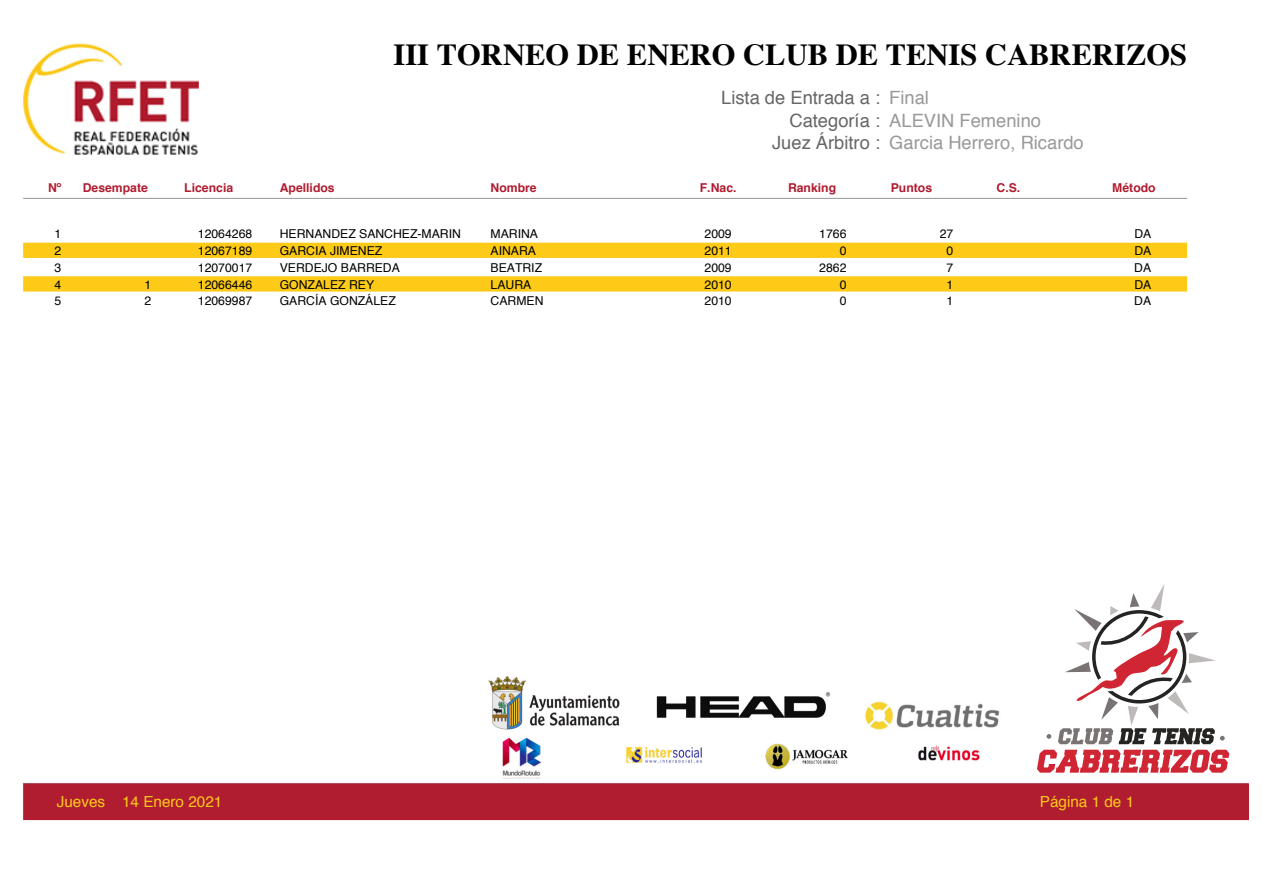
<style>
.page{position:relative;width:1263px;height:893px;background:#fff}
.page>*{position:absolute;margin:0;border:0;box-sizing:border-box;transform-origin:0 0}
.t1{font:700 30.6px "Times";color:#000}
.t2{font:18.3px/23px "Helvetica";color:#999}
.t3{font:18.3px/23px "Helvetica";color:#666;text-align:right}
.t4{font:15.3px "Helvetica";color:#fcca17}
.t5{font:12.15px "Helvetica";color:#000}
.t6{font:700 12.15px "Helvetica";color:#b01c30}
</style>
<div class="page">
<svg style="left:1037px;top:750px;width:192px;height:23px"></svg>
<svg style="left:1046px;top:734px;width:5px;height:5px"></svg>
<svg style="left:1058px;top:584px;width:167px;height:160px"></svg>
<img style="left:488px;top:676px;width:512px;height:54px">
<img style="left:502px;top:737px;width:478px;height:42px">
<img style="left:23px;top:43px;width:176px;height:111px">
<hr style="left:23px;top:198px;width:1164px;height:1px;background:#999">
<div style="left:24px;top:243px;width:1162px;height:14px;background:#fcca17"></div>
<div style="left:23px;top:243px;width:1164px;height:15px;border:2px solid #fcca17"></div>
<div style="left:24px;top:277px;width:1162px;height:14px;background:#fcca17"></div>
<div style="left:23px;top:276px;width:1164px;height:16px;border:2px solid #fcca17"></div>
<div style="left:23px;top:783px;width:1225px;height:37px;background:#b01c30"></div>
<h1 class="t1" style="left:393px;top:26px;width:795px">III TORNEO DE ENERO CLUB DE TENIS CABRERIZOS</h1>
<h2 class="t3" style="left:721px;top:86px;width:160px">Lista de Entrada a :<br>Categoría :<br>Juez Árbitro :</h2>
<h2 class="t2" style="left:889px;top:86px;width:196px">Final<br>ALEVIN Femenino<br>Garcia Herrero, Ricardo</h2>
<p class="t6" style="left:48px;top:178px;width:15px">Nº</p>
<p class="t6" style="left:83px;top:178px;width:67px">Desempate</p>
<p class="t6" style="left:184px;top:178px;width:50px">Licencia</p>
<p class="t6" style="left:280px;top:178px;width:56px">Apellidos</p>
<p class="t6" style="left:491px;top:178px;width:48px">Nombre</p>
<p class="t6" style="left:700px;top:178px;width:38px">F.Nac.</p>
<p class="t6" style="left:788px;top:178px;width:50px">Ranking</p>
<p class="t6" style="left:891px;top:178px;width:43px">Puntos</p>
<p class="t6" style="left:996px;top:178px;width:25px">C.S.</p>
<p class="t6" style="left:1112px;top:178px;width:45px">Método</p>
<p class="t5" style="left:55px;top:224px;width:8px">1</p>
<p class="t5" style="left:198px;top:224px;width:56px">12064268</p>
<p class="t5" style="left:280px;top:224px;width:183px">HERNANDEZ SANCHEZ-MARIN</p>
<p class="t5" style="left:491px;top:224px;width:49px">MARINA</p>
<p class="t5" style="left:704px;top:224px;width:29px">2009</p>
<p class="t5" style="left:819px;top:224px;width:29px">1766</p>
<p class="t5" style="left:940px;top:224px;width:15px">27</p>
<p class="t5" style="left:1134px;top:224px;width:18px">DA</p>
<p class="t5" style="left:55px;top:241px;width:8px">2</p>
<p class="t5" style="left:198px;top:241px;width:56px">12067189</p>
<p class="t5" style="left:280px;top:241px;width:104px">GARCIA JIMENEZ</p>
<p class="t5" style="left:491px;top:241px;width:47px">AINARA</p>
<p class="t5" style="left:704px;top:241px;width:29px">2011</p>
<p class="t5" style="left:840px;top:241px;width:8px">0</p>
<p class="t5" style="left:946px;top:241px;width:8px">0</p>
<p class="t5" style="left:1134px;top:241px;width:18px">DA</p>
<p class="t5" style="left:55px;top:258px;width:8px">3</p>
<p class="t5" style="left:198px;top:258px;width:56px">12070017</p>
<p class="t5" style="left:280px;top:258px;width:122px">VERDEJO BARREDA</p>
<p class="t5" style="left:491px;top:258px;width:53px">BEATRIZ</p>
<p class="t5" style="left:704px;top:258px;width:29px">2009</p>
<p class="t5" style="left:819px;top:258px;width:29px">2862</p>
<p class="t5" style="left:946px;top:258px;width:8px">7</p>
<p class="t5" style="left:1134px;top:258px;width:18px">DA</p>
<p class="t5" style="left:55px;top:275px;width:8px">4</p>
<p class="t5" style="left:145px;top:275px;width:8px">1</p>
<p class="t5" style="left:198px;top:275px;width:56px">12066446</p>
<p class="t5" style="left:280px;top:275px;width:96px">GONZALEZ REY</p>
<p class="t5" style="left:491px;top:275px;width:42px">LAURA</p>
<p class="t5" style="left:704px;top:275px;width:29px">2010</p>
<p class="t5" style="left:840px;top:275px;width:8px">0</p>
<p class="t5" style="left:946px;top:275px;width:8px">1</p>
<p class="t5" style="left:1134px;top:275px;width:18px">DA</p>
<p class="t5" style="left:55px;top:292px;width:8px">5</p>
<p class="t5" style="left:145px;top:292px;width:8px">2</p>
<p class="t5" style="left:198px;top:292px;width:56px">12069987</p>
<p class="t5" style="left:280px;top:292px;width:118px">GARCÍA GONZÁLEZ</p>
<p class="t5" style="left:491px;top:292px;width:54px">CARMEN</p>
<p class="t5" style="left:704px;top:292px;width:29px">2010</p>
<p class="t5" style="left:840px;top:292px;width:8px">0</p>
<p class="t5" style="left:946px;top:292px;width:8px">1</p>
<p class="t5" style="left:1134px;top:292px;width:18px">DA</p>
<p class="t4" style="left:57px;top:789px;width:167px">Jueves 14 Enero 2021</p>
<p class="t4" style="left:1040px;top:789px;width:96px">Página 1 de 1</p>
</div>
